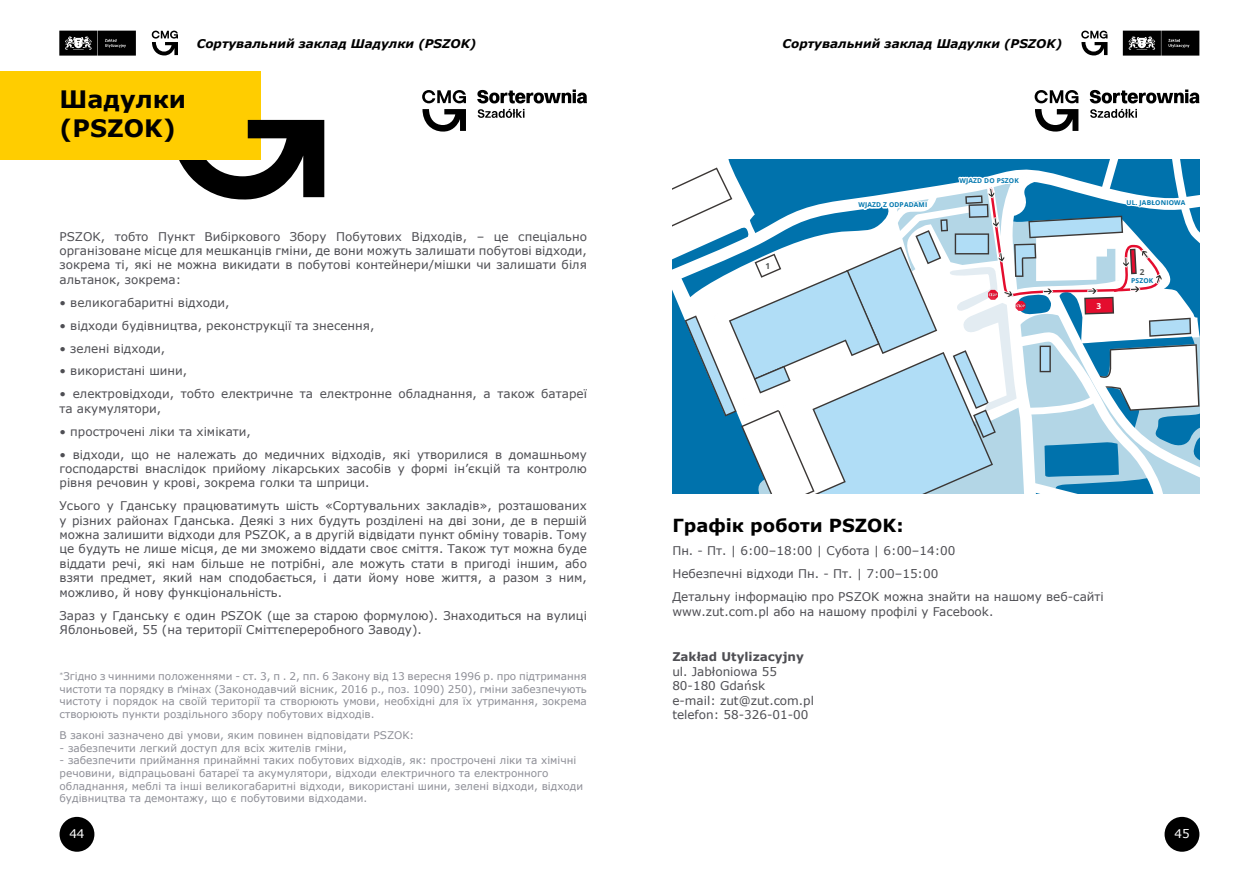
<style>
.page{position:relative;width:1259px;height:893px;background:#fff}
.page>*{position:absolute;margin:0;border:0;box-sizing:border-box;transform-origin:0 0}
.t1{font:700 24px/28.8px "Verdana";color:#000}
.t2{font:700 18px "Verdana";color:#000}
.t3{font:12px/14.4px "Verdana";color:#4e4e53}
.t4{font:italic 700 12px "Verdana";color:#000}
.t5{font:700 12px "Verdana";color:#4e4e53}
.t6{font:12px "Verdana";color:#fff}
.t7{font:10.5px/12.6px "Verdana";color:#8d8e96;text-align:justify}
.t8{font:700 8.25px "Open Sans";color:#4f5350}
.t9{font:700 8.25px "Open Sans";color:#fff}
.t10{font:700 6.75px "Open Sans";letter-spacing:.025em;color:#0077ae}
</style>
<div class="page">
<div style="left:60px;top:817px;width:34px;height:35px;background:#000;border-radius:50%"></div>
<div style="left:1164px;top:817px;width:35px;height:35px;background:#000;border-radius:50%"></div>
<svg style="left:1081px;top:31px;width:26px;height:25px"></svg>
<svg style="left:152px;top:31px;width:26px;height:25px"></svg>
<svg style="left:59px;top:31px;width:77px;height:25px;background:#232323"></svg>
<svg style="left:1122px;top:31px;width:77px;height:25px;background:#242424"></svg>
<div style="left:0;top:71px;width:260px;height:89px;background:#ffcd00"></div>
<svg style="left:179px;top:120px;width:145px;height:80px"></svg>
<div style="left:161px;top:114px;width:59px;height:46px;background:#ffcd00"></div>
<svg style="left:672px;top:160px;width:527px;height:334px"></svg>
<svg style="left:477px;top:90px;width:110px;height:13px"></svg>
<svg style="left:422px;top:109px;width:44px;height:23px"></svg>
<svg style="left:422px;top:90px;width:44px;height:13px"></svg>
<svg style="left:478px;top:109px;width:46px;height:9px"></svg>
<svg style="left:1089px;top:90px;width:110px;height:13px"></svg>
<svg style="left:1035px;top:109px;width:43px;height:23px"></svg>
<svg style="left:1034px;top:90px;width:44px;height:13px"></svg>
<svg style="left:1090px;top:109px;width:47px;height:9px"></svg>
<p class="t4" style="left:197px;top:35px;width:281px">Сортувальний заклад Шадулки (PSZOK)</p>
<h1 class="t1" style="left:60px;top:84px;width:128px">Шадулки (PSZOK)</h1>
<p class="t3" style="left:60px;top:229px;width:529px;text-align:justify">PSZOK, тобто Пункт Вибіркового Збору Побутових Відходів, – це спеціально організоване місце для мешканців гміни, де вони можуть залишати побутові відходи, зокрема ті, які не можна викидати в побутові контейнери/мішки чи залишати біля альтанок, зокрема:</p>
<p class="t3" style="left:60px;top:295px;width:172px">• великогабаритні відходи,</p>
<p class="t3" style="left:60px;top:318px;width:316px">• відходи будівництва, реконструкції та знесення,</p>
<p class="t3" style="left:60px;top:341px;width:107px">• зелені відходи,</p>
<p class="t3" style="left:60px;top:364px;width:129px">• використані шини,</p>
<p class="t3" style="left:60px;top:387px;width:529px">• електровідходи, тобто електричне та електронне обладнання, а також батареї та акумулятори,</p>
<p class="t3" style="left:60px;top:424px;width:193px">• прострочені ліки та хімікати,</p>
<p class="t3" style="left:60px;top:447px;width:529px;text-align:justify">• відходи, що не належать до медичних відходів, які утворилися в домашньому господарстві внаслідок прийому лікарських засобів у формі ін’єкцій та контролю рівня речовин у крові, зокрема голки та шприци.</p>
<p class="t3" style="left:60px;top:499px;width:529px;text-align:justify">Усього у Гданську працюватимуть шість «Сортувальних закладів», розташованих у різних районах Гданська. Деякі з них будуть розділені на дві зони, де в першій можна залишити відходи для PSZOK, а в другій відвідати пункт обміну товарів. Тому це будуть не лише місця, де ми зможемо віддати своє сміття. Також тут можна буде віддати речі, які нам більше не потрібні, але можуть стати в пригоді іншим, або взяти предмет, який нам сподобається, і дати йому нове життя, а разом з ним, можливо, й нову функціональність.</p>
<p class="t3" style="left:60px;top:608px;width:529px">Зараз у Гданську є один PSZOK (ще за старою формулою). Знаходиться на вулиці<br>Яблоньовей, 55 (на території Сміттєпереробного Заводу).</p>
<p class="t7" style="left:60px;top:670px;width:529px"><sup>*</sup>Згідно з чинними положеннями - ст. 3, п . 2, пп. 6 Закону від 13 вересня 1996 р. про підтримання чистоти та порядку в ґмінах (Законодавчий вісник, 2016 р., поз. 1090) 250), гміни забезпечують чистоту і порядок на своїй території та створюють умови, необхідні для їх утримання, зокрема створюють пункти роздільного збору побутових відходів.</p>
<p class="t7" style="left:60px;top:729px;width:356px">В законі зазначено дві умови, яким повинен відповідати PSZOK:</p>
<p class="t7" style="left:60px;top:741px;width:289px">- забезпечити легкий доступ для всіх жителів гміни,</p>
<p class="t7" style="left:60px;top:754px;width:525px;text-align:left">- забезпечити приймання принаймні таких побутових відходів, як: прострочені ліки та хімічні речовини, відпрацьовані батареї та акумулятори, відходи електричного та електронного обладнання, меблі та інші великогабаритні відходи, використані шини, зелені відходи, відходи будівництва та демонтажу, що є побутовими відходами.</p>
<p class="t4" style="left:782px;top:35px;width:281px">Сортувальний заклад Шадулки (PSZOK)</p>
<p class="t10" style="left:1009px;top:172px;width:24px">WJAZD</p>
<p class="t10" style="left:959px;top:176px;width:61px">WJAZD DO PSZOK</p>
<p class="t8" style="left:765px;top:260px;width:6px">1</p>
<p class="t10" style="left:858px;top:200px;width:70px">WJAZD Z ODPADAMI</p>
<p class="t10" style="left:1126px;top:198px;width:60px">UL. JABŁONIOWA</p>
<p class="t9" style="left:1096px;top:300px;width:6px">3</p>
<p class="t8" style="left:1140px;top:266px;width:6px">2</p>
<p class="t10" style="left:1131px;top:276px;width:24px">PSZOK</p>
<h2 class="t2" style="left:672px;top:513px;width:233px">Графік роботи PSZOK:</h2>
<p class="t3" style="left:672px;top:539px;width:433px;line-height:23px">Пн. - Пт. | 6:00–18:00 | Субота | 6:00–14:00<br>Небезпечні відходи Пн. - Пт. | 7:00–15:00<br>Детальну інформацію про PSZOK можна знайти на нашому веб-сайті</p>
<p class="t3" style="left:672px;top:604px;width:322px">www.zut.com.pl або на нашому профілі у Facebook.</p>
<p class="t5" style="left:672px;top:648px;width:133px">Zakład Utylizacyjny</p>
<p class="t3" style="left:672px;top:664px;width:143px">ul. Jabłoniowa 55<br>80-180 Gdańsk<br>e-mail: zut@zut.com.pl telefon: 58-326-01-00</p>
<p class="t6" style="left:69px;top:825px;width:17px">44</p>
<p class="t6" style="left:1174px;top:825px;width:17px">45</p>
</div>
